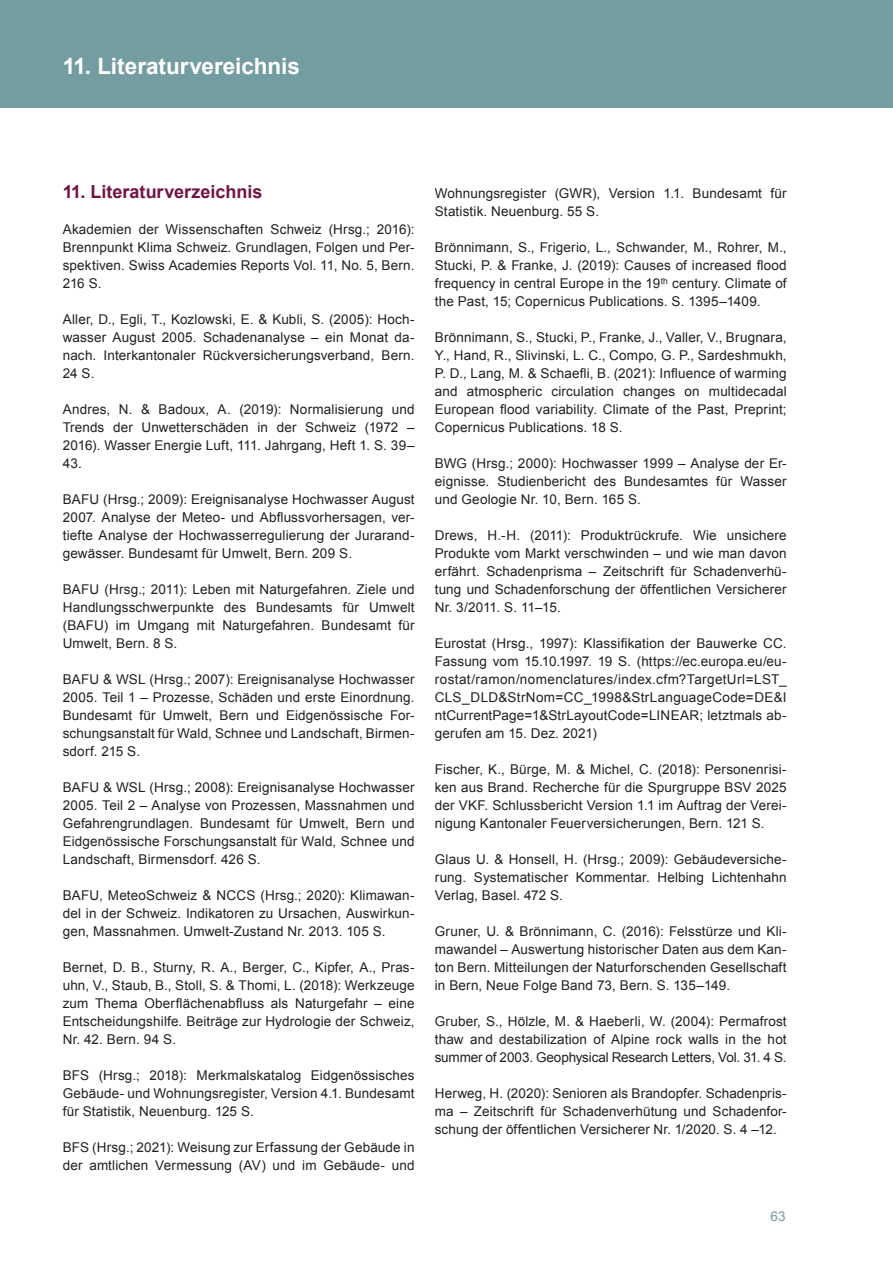
<style>
.page{position:relative;width:893px;height:1263px;background:#fff}
.page>*{position:absolute;margin:0;border:0;box-sizing:border-box;transform-origin:0 0}
.t1{font:700 22.5px "Arial";color:#fff}
.t2{font:700 18px "Arial";color:#731243}
.t3{font:13.5px/18px "Arial";letter-spacing:.01em;color:#231f20;text-align:justify}
.t4{font:13.5px "Arial";color:#749da1}
</style>
<div class="page">
<div style="left:0;top:0;width:893px;height:108px;background:#749da1"></div>
<h1 class="t1" style="left:63px;top:51px;width:239px">11. Literaturvereichnis</h1>
<h2 class="t2" style="left:63px;top:180px;width:201px">11. Literaturverzeichnis</h2>
<p class="t3" style="left:63px;top:220px;width:353px">Akademien der Wissenschaften Schweiz (Hrsg.; 2016):<br>Brennpunkt Klima Schweiz. Grundlagen, Folgen und Per&shy;spektiven. Swiss Academies Reports Vol. 11, No. 5, Bern.<br>216 S.</p>
<p class="t3" style="left:63px;top:310px;width:353px">Aller, D., Egli, T., Kozlowski, E. &amp; Kubli, S. (2005): Hoch&shy;wasser August 2005. Schadenanalyse – ein Monat da&shy;nach. Interkantonaler Rückversicherungsverband, Bern.<br>24 S.</p>
<p class="t3" style="left:63px;top:400px;width:353px">Andres, N. &amp; Badoux, A. (2019): Normalisierung und Trends der Unwetterschäden in der Schweiz (1972 – 2016). Wasser Energie Luft, 111. Jahrgang, Heft 1. S. 39– 43.</p>
<p class="t3" style="left:63px;top:490px;width:353px">BAFU (Hrsg.; 2009): Ereignisanalyse Hochwasser August 2007. Analyse der Meteo- und Abflussvorhersagen, ver&shy;tiefte Analyse der Hochwasserregulierung der Jurarand&shy;gewässer. Bundesamt für Umwelt, Bern. 209 S.</p>
<p class="t3" style="left:63px;top:580px;width:353px">BAFU (Hrsg.; 2011): Leben mit Naturgefahren. Ziele und Handlungsschwerpunkte des Bundesamts für Umwelt (BAFU) im Umgang mit Naturgefahren. Bundesamt für Umwelt, Bern. 8 S.</p>
<p class="t3" style="left:63px;top:670px;width:353px">BAFU &amp; WSL (Hrsg.; 2007): Ereignisanalyse Hochwasser 2005. Teil 1 – Prozesse, Schäden und erste Einordnung.<br>Bundesamt für Umwelt, Bern und Eidgenössische For&shy;schungsanstalt für Wald, Schnee und Landschaft, Birmen&shy;sdorf. 215 S.</p>
<p class="t3" style="left:63px;top:778px;width:353px">BAFU &amp; WSL (Hrsg.; 2008): Ereignisanalyse Hochwasser 2005. Teil 2 – Analyse von Prozessen, Massnahmen und Gefahrengrundlagen. Bundesamt für Umwelt, Bern und Eidgenössische Forschungsanstalt für Wald, Schnee und Landschaft, Birmensdorf. 426 S.</p>
<p class="t3" style="left:63px;top:886px;width:353px">BAFU, MeteoSchweiz &amp; NCCS (Hrsg.; 2020): Klimawan&shy;del in der Schweiz. Indikatoren zu Ursachen, Auswirkun&shy;gen, Massnahmen. Umwelt-Zustand Nr. 2013. 105 S.</p>
<p class="t3" style="left:63px;top:958px;width:353px">Bernet, D. B., Sturny, R. A., Berger, C., Kipfer, A., Pras&shy;uhn, V., Staub, B., Stoll, S. &amp; Thomi, L. (2018): Werkzeuge zum Thema Oberflächenabfluss als Naturgefahr – eine Entscheidungshilfe. Beiträge zur Hydrologie der Schweiz, Nr. 42. Bern. 94 S.</p>
<p class="t3" style="left:63px;top:1066px;width:353px">BFS (Hrsg.; 2018): Merkmalskatalog Eidgenössisches Gebäude- und Wohnungsregister, Version 4.1. Bundesamt für Statistik, Neuenburg. 125 S.</p>
<p class="t3" style="left:63px;top:1138px;width:353px">BFS (Hrsg.; 2021): Weisung zur Erfassung der Gebäude in der amtlichen Vermessung (AV) und im Gebäude- und</p>
<p class="t3" style="left:435px;top:184px;width:353px">Wohnungsregister (GWR), Version 1.1. Bundesamt für<br>Statistik. Neuenburg. 55 S.</p>
<p class="t3" style="left:435px;top:238px;width:353px">Brönnimann, S., Frigerio, L., Schwander, M., Rohrer, M., Stucki, P. &amp; Franke, J. (2019): Causes of increased flood frequency in central Europe in the 19<sup>th</sup> century. Climate of the Past, 15; Copernicus Publications. S. 1395–1409.</p>
<p class="t3" style="left:435px;top:328px;width:353px">Brönnimann, S., Stucki, P., Franke, J., Valler, V., Brugnara, Y., Hand, R., Slivinski, L. C., Compo, G. P., Sardeshmukh, P. D., Lang, M. &amp; Schaefli, B. (2021): Influence of warming and atmospheric circulation changes on multidecadal European flood variability. Climate of the Past, Preprint; Copernicus Publications. 18 S.</p>
<p class="t3" style="left:435px;top:454px;width:353px">BWG (Hrsg.; 2000): Hochwasser 1999 – Analyse der Er&shy;eignisse. Studienbericht des Bundesamtes für Wasser und Geologie Nr. 10, Bern. 165 S.</p>
<p class="t3" style="left:435px;top:526px;width:353px">Drews, H.-H. (2011): Produktrückrufe. Wie unsichere Produkte vom Markt verschwinden – und wie man davon erfährt. Schadenprisma – Zeitschrift für Schadenverhü&shy;tung und Schadenforschung der öffentlichen Versicherer Nr. 3/2011. S. 11–15.</p>
<p class="t3" style="left:435px;top:634px;width:353px">Eurostat (Hrsg., 1997): Klassifikation der Bauwerke CC.<br>Fassung vom 15.10.1997. 19 S. (https://ec.europa.eu/eu&shy;rostat/ramon/nomenclatures/index.cfm?TargetUrl=LST_ CLS_DLD&amp;StrNom=CC_1998&amp;StrLanguageCode=DE&amp;I ntCurrentPage=1&amp;StrLayoutCode=LINEAR; letztmals ab&shy;gerufen am 15. Dez. 2021)</p>
<p class="t3" style="left:435px;top:760px;width:353px">Fischer, K., Bürge, M. &amp; Michel, C. (2018): Personenrisi&shy;ken aus Brand. Recherche für die Spurgruppe BSV 2025 der VKF. Schlussbericht Version 1.1 im Auftrag der Verei&shy;nigung Kantonaler Feuerversicherungen, Bern. 121 S.</p>
<p class="t3" style="left:435px;top:850px;width:353px">Glaus U. &amp; Honsell, H. (Hrsg.; 2009): Gebäudeversiche&shy;rung. Systematischer Kommentar. Helbing Lichtenhahn Verlag, Basel. 472 S.</p>
<p class="t3" style="left:435px;top:922px;width:353px">Gruner, U. &amp; Brönnimann, C. (2016): Felsstürze und Kli&shy;mawandel – Auswertung historischer Daten aus dem Kan&shy;ton Bern. Mitteilungen der Naturforschenden Gesellschaft in Bern, Neue Folge Band 73, Bern. S. 135–149.</p>
<p class="t3" style="left:435px;top:1012px;width:353px">Gruber, S., Hölzle, M. &amp; Haeberli, W. (2004): Permafrost thaw and destabilization of Alpine rock walls in the hot summer of 2003. Geophysical Research Letters, Vol. 31. 4 S.</p>
<p class="t3" style="left:435px;top:1084px;width:353px">Herweg, H. (2020): Senioren als Brandopfer. Schadenpris&shy;ma – Zeitschrift für Schadenverhütung und Schadenfor&shy;schung der öffentlichen Versicherer Nr. 1/2020. S. 4 –12.</p>
<p class="t4" style="left:771px;top:1207px;width:17px">63</p>
</div>
